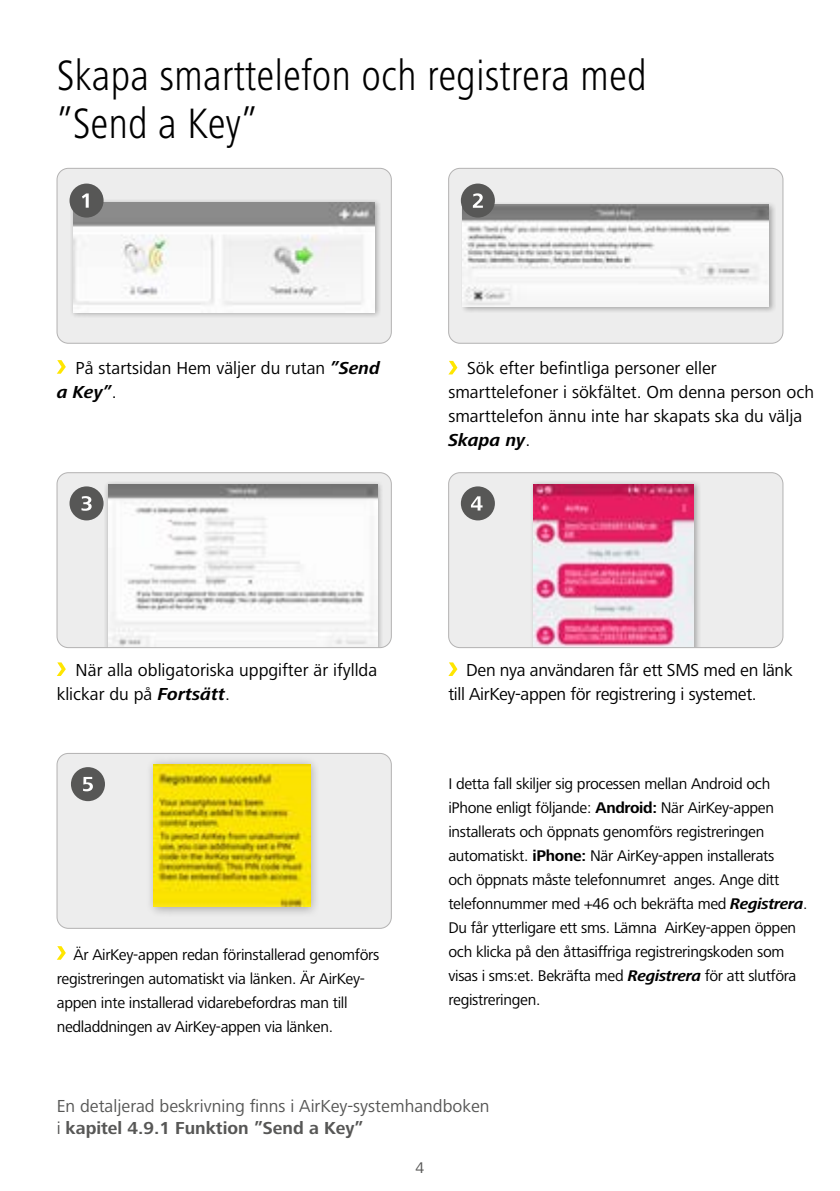
<style>
.page{position:relative;width:840px;height:1191px;background:#fff}
.page>*{position:absolute;margin:0;border:0;box-sizing:border-box;transform-origin:0 0}
.t1{font:300 condensed 44px/48px "Frutiger Next LTCE";color:#000}
.t2{font:18px/24px "Frutiger Next LTCE";color:#000}
.t3{font:18px/22px "Frutiger Next LTCE";color:#575756}
.t4{font:18px/24px "Frutiger Next LTCE";letter-spacing:-.02em;color:#000}
.t5{font:16px/24px "Frutiger Next LTCE";letter-spacing:-.02em;color:#000}
.t6{font:16px "Frutiger Next LTCE";color:#575756}
.s1{font-weight:700;font-style:italic}
.s2{font-weight:700}
</style>
<div class="page">
<div style="left:57px;top:473px;width:334px;height:174px;background:#ededed;border-radius:11px"></div>
<div style="left:104px;top:481px;width:278px;height:166px;background:#000;opacity:.3"></div>
<img style="left:108px;top:484px;width:269px;height:162px">
<div style="left:57px;top:472px;width:334px;height:176px;border:1px solid #b3b2b2;border-radius:11px"></div>
<div style="left:57px;top:168px;width:334px;height:175px;background:#ededed;border-radius:11px"></div>
<div style="left:70px;top:199px;width:310px;height:118px;background:#000;opacity:.3"></div>
<img style="left:74px;top:203px;width:300px;height:109px">
<div style="left:57px;top:168px;width:334px;height:175px;border:1px solid #b3b2b2;border-radius:11px"></div>
<div style="left:448px;top:168px;width:334px;height:175px;background:#ededed;border-radius:11px"></div>
<div style="left:461px;top:203px;width:314px;height:110px;background:#000;opacity:.3"></div>
<img style="left:462px;top:204px;width:306px;height:102px">
<div style="left:448px;top:168px;width:334px;height:175px;border:1px solid #b3b2b2;border-radius:11px"></div>
<div style="left:448px;top:473px;width:334px;height:174px;background:#ededed;border-radius:11px"></div>
<div style="left:529px;top:481px;width:170px;height:166px;background:#000;opacity:.3"></div>
<img style="left:533px;top:484px;width:160px;height:162px">
<div style="left:448px;top:472px;width:334px;height:176px;border:1px solid #b3b2b2;border-radius:11px"></div>
<div style="left:460px;top:183px;width:34px;height:35px;background:#575756;border-radius:50%"></div>
<svg style="left:472px;top:193px;width:10px;height:15px"></svg>
<div style="left:69px;top:183px;width:34px;height:35px;background:#575756;border-radius:50%"></div>
<svg style="left:82px;top:193px;width:7px;height:15px"></svg>
<div style="left:460px;top:486px;width:34px;height:34px;background:#575756;border-radius:50%"></div>
<svg style="left:471px;top:496px;width:11px;height:14px"></svg>
<div style="left:57px;top:753px;width:334px;height:175px;background:#ededed;border-radius:11px"></div>
<div style="left:146px;top:757px;width:174px;height:160px;background:#000;opacity:.3"></div>
<img style="left:154px;top:764px;width:156px;height:142px">
<div style="left:57px;top:753px;width:334px;height:175px;border:1px solid #b3b2b2;border-radius:11px"></div>
<div style="left:71px;top:767px;width:34px;height:34px;background:#575756;border-radius:50%"></div>
<svg style="left:83px;top:777px;width:10px;height:14px"></svg>
<svg style="left:57px;top:360px;width:9px;height:14px"></svg>
<svg style="left:448px;top:361px;width:9px;height:13px"></svg>
<svg style="left:57px;top:662px;width:9px;height:14px"></svg>
<svg style="left:448px;top:662px;width:9px;height:14px"></svg>
<svg style="left:57px;top:946px;width:9px;height:13px"></svg>
<div style="left:69px;top:486px;width:34px;height:34px;background:#575756;border-radius:50%"></div>
<svg style="left:81px;top:496px;width:11px;height:15px"></svg>
<h1 class="t1" style="left:57px;top:52px;width:591px">Skapa smarttelefon och registrera med ”Send a Key”</h1>
<p class="t2" style="left:57px;top:356px;width:324px;text-indent:19px">På startsidan Hem väljer du rutan <span class="s1">”Send a Key”</span>.</p>
<p class="t2" style="left:448px;top:356px;width:367px;text-indent:19px">Sök efter befintliga personer eller smarttelefoner i sökfältet. Om denna person och smarttelefon ännu inte har skapats ska du välja <span class="s1">Skapa ny</span>.</p>
<p class="t2" style="left:57px;top:658px;width:322px;text-indent:19px">När alla obligatoriska uppgifter är ifyllda klickar du på <span class="s1">Fortsätt</span>.</p>
<p class="t4" style="left:448px;top:658px;width:345px;text-indent:18px">Den nya användaren får ett SMS med en länk till AirKey-appen för registrering i systemet.</p>
<p class="t5" style="left:57px;top:942px;width:324px;text-indent:17px">Är AirKey-appen redan förinstallerad genomförs registreringen automatiskt via länken. Är AirKey&shy;appen inte installerad vidarebefordras man till nedladdningen av AirKey-appen via länken.</p>
<p class="t5" style="left:448px;top:772px;width:360px">I detta fall skiljer sig processen mellan Android och iPhone enligt följande: <span class="s2">Android:</span> När AirKey-appen installerats och öppnats genomförs registreringen automatiskt. <span class="s2">iPhone:</span> När AirKey-appen installerats<br>och öppnats måste telefonnumret anges. Ange ditt telefonnummer med +46 och bekräfta med <span class="s1">Registrera</span>.<br>Du får ytterligare ett sms. Lämna AirKey-appen öppen och klicka på den åttasiffriga registreringskoden som visas i sms:et. Bekräfta med <span class="s1">Registrera</span> för att slutföra registreringen.</p>
<p class="t3" style="left:57px;top:1095px;width:434px">En detaljerad beskrivning finns i AirKey-systemhandboken i <span class="s2">kapitel 4.9.1 Funktion ”Send a Key”</span></p>
<p class="t6" style="left:415px;top:1158px;width:10px">4</p>
</div>
